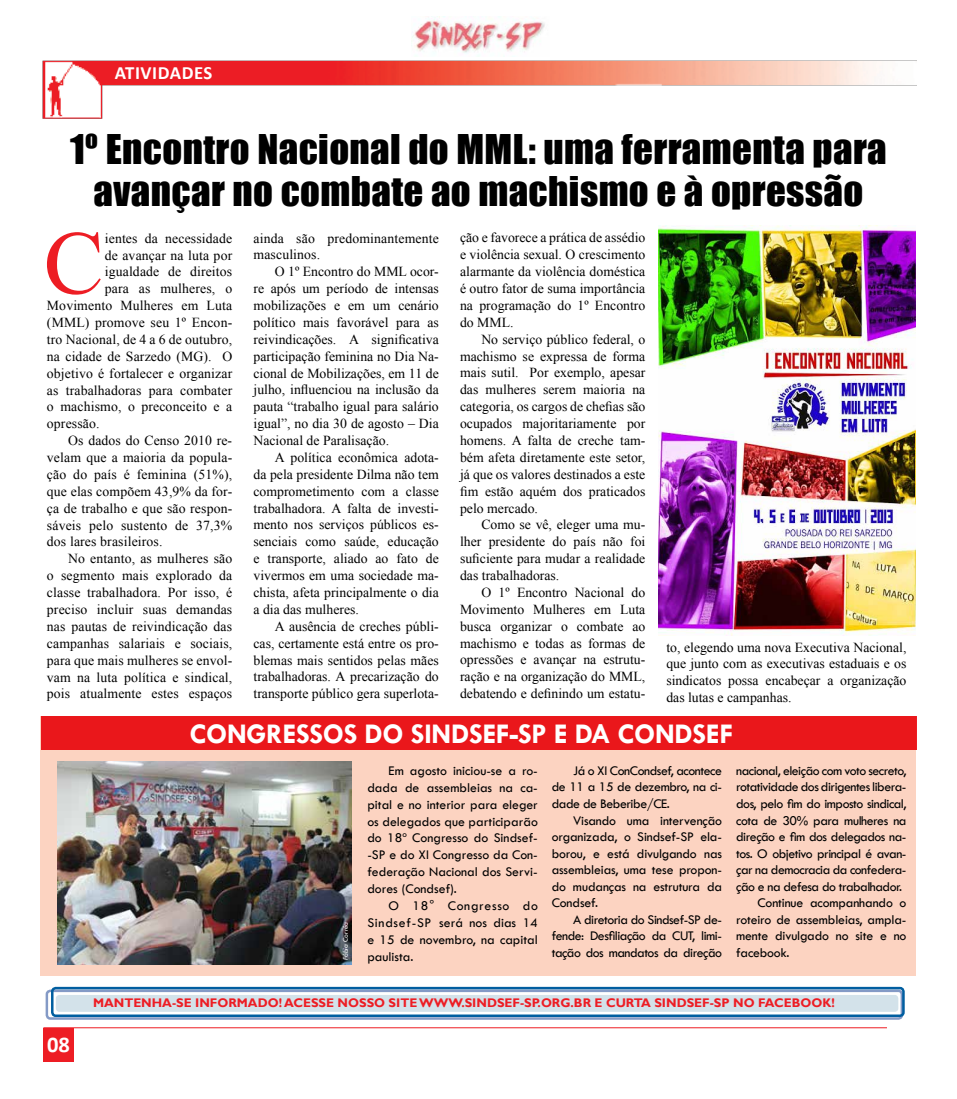
<style>
.page{position:relative;width:957px;height:1099px;background:#fff}
.page>*{position:absolute;margin:0;border:0;box-sizing:border-box;transform-origin:0 0}
.t1{font:90.25px "Times New Roman";color:#ed1d24}
.t2{font:37.62px/42.5px "Impact";letter-spacing:.01em;color:#000;text-align:center}
.t3{font:700 28.75px "Tw Cen";letter-spacing:-.01em;color:#fff}
.t4{font:700 22.5px "Calibri";color:#fff}
.t5{font:700 18.75px "Calibri";letter-spacing:.03em;color:#fff}
.t6{font:13.75px/16.9px "Times New Roman";letter-spacing:.01em;color:#000;text-align:justify}
.t7{font:13.75px/16.9px "Tw Cen";letter-spacing:-.03em;color:#000;text-align:justify}
.t8{font:13.75px "Tw Cen";letter-spacing:-.01em;color:#000}
.t9{font:700 12.5px "Gill Sans";color:#ed1d24}
.t10{font:italic 7.5px "Tw Cen";color:#fff}
</style>
<div class="page">
<div style="left:46px;top:989px;width:857px;height:30px;border:2px solid #849ac6;border-radius:4px"></div>
<div style="left:51px;top:986px;width:853px;height:30px;border:2px solid #005ea0;border-radius:4px"></div>
<div style="left:56px;top:994px;width:842px;height:17px;background:#d3e2ea;border-radius:4px"></div>
<hr style="left:43px;top:1027px;width:844px;height:1px;background:#ed1d24">
<img style="left:411px;top:17px;width:134px;height:36px">
<div style="left:43px;top:1028px;width:31px;height:33px;background:#ed1d24"></div>
<img style="left:42px;top:55px;width:874px;height:64px">
<div style="left:41px;top:716px;width:875px;height:259px;background:#fcd3c1"></div>
<div style="left:41px;top:716px;width:875px;height:34px;background:#ea171b"></div>
<img style="left:659px;top:225px;width:256px;height:410px">
<img style="left:58px;top:762px;width:294px;height:202px">
<h3 class="t5" style="left:115px;top:61px;width:98px">ATIVIDADES</h3>
<h2 class="t2" style="left:70px;top:127px;width:818px">1º Encontro Nacional do MML: uma ferramenta para avançar no combate ao machismo e à opressão</h2>
<h1 class="t1" style="left:44px;top:202px;width:62px">C</h1>
<p class="t6" style="left:105px;top:229px;width:129px">ientes da necessidade</p>
<p class="t6" style="left:105px;top:246px;width:129px">de avançar na luta por</p>
<p class="t6" style="left:105px;top:263px;width:129px">igualdade de direitos</p>
<p class="t6" style="left:105px;top:280px;width:129px">para as mulheres, o</p>
<p class="t6" style="left:47px;top:297px;width:187px">Movimento Mulheres em Luta</p>
<p class="t6" style="left:47px;top:314px;width:187px">(MML) promove seu 1º Encon-</p>
<p class="t6" style="left:47px;top:330px;width:187px">tro Nacional, de 4 a 6 de outubro,</p>
<p class="t6" style="left:47px;top:347px;width:187px">na cidade de Sarzedo (MG). O</p>
<p class="t6" style="left:47px;top:364px;width:187px">objetivo é fortalecer e organizar</p>
<p class="t6" style="left:47px;top:381px;width:187px">as trabalhadoras para combater</p>
<p class="t6" style="left:47px;top:398px;width:187px">o machismo, o preconceito e a</p>
<p class="t6" style="left:47px;top:415px;width:54px">opressão.</p>
<p class="t6" style="left:68px;top:432px;width:165px">Os dados do Censo 2010 re-</p>
<p class="t6" style="left:47px;top:449px;width:187px">velam que a maioria da popula-</p>
<p class="t6" style="left:47px;top:465px;width:187px">ção do país é feminina (51%),</p>
<p class="t6" style="left:47px;top:482px;width:187px">que elas compõem 43,9% da for-</p>
<p class="t6" style="left:47px;top:499px;width:187px">ça de trabalho e que são respon-</p>
<p class="t6" style="left:47px;top:516px;width:187px">sáveis pelo sustento de 37,3%</p>
<p class="t6" style="left:47px;top:533px;width:117px">dos lares brasileiros.</p>
<p class="t6" style="left:68px;top:550px;width:166px">No entanto, as mulheres são</p>
<p class="t6" style="left:47px;top:567px;width:187px">o segmento mais explorado da</p>
<p class="t6" style="left:47px;top:584px;width:187px">classe trabalhadora. Por isso, é</p>
<p class="t6" style="left:47px;top:600px;width:187px">preciso incluir suas demandas</p>
<p class="t6" style="left:47px;top:617px;width:187px">nas pautas de reivindicação das</p>
<p class="t6" style="left:47px;top:634px;width:187px">campanhas salariais e sociais,</p>
<p class="t6" style="left:47px;top:651px;width:187px">para que mais mulheres se envol-</p>
<p class="t6" style="left:47px;top:668px;width:187px">vam na luta política e sindical,</p>
<p class="t6" style="left:47px;top:685px;width:187px">pois atualmente estes espaços</p>
<p class="t6" style="left:253px;top:229px;width:187px">ainda são predominantemente masculinos.</p>
<p class="t6" style="left:253px;top:263px;width:187px;text-indent:21px">O 1º Encontro do MML ocor&shy;re após um período de intensas mobilizações e em um cenário político mais favorável para as reivindicações. A significativa participação feminina no Dia Na&shy;cional de Mobilizações, em 11 de julho, influenciou na inclusão da pauta “trabalho igual para salário igual”, no dia 30 de agosto – Dia Nacional de Paralisação.</p>
<p class="t6" style="left:253px;top:448px;width:187px;text-indent:21px">A política econômica adota&shy;da pela presidente Dilma não tem comprometimento com a classe trabalhadora. A falta de investi&shy;mento nos serviços públicos es&shy;senciais como saúde, educação e transporte, aliado ao fato de vivermos em uma sociedade ma&shy;chista, afeta principalmente o dia a dia das mulheres.</p>
<p class="t6" style="left:253px;top:617px;width:187px;text-indent:21px">A ausência de creches públi&shy;cas, certamente está entre os pro&shy;blemas mais sentidos pelas mães trabalhadoras. A precarização do transporte público gera superlota-</p>
<p class="t6" style="left:460px;top:229px;width:187px">ção e favorece a prática de assédio e violência sexual. O crescimento alarmante da violência doméstica é outro fator de suma importância na programação do 1º Encontro do MML.</p>
<p class="t6" style="left:460px;top:330px;width:187px;text-indent:21px">No serviço público federal, o machismo se expressa de forma mais sutil. Por exemplo, apesar das mulheres serem maioria na categoria, os cargos de chefias são ocupados majoritariamente por homens. A falta de creche tam&shy;bém afeta diretamente este setor, já que os valores destinados a este fim estão aquém dos praticados pelo mercado.</p>
<p class="t6" style="left:460px;top:516px;width:187px;text-indent:21px">Como se vê, eleger uma mu&shy;lher presidente do país não foi suficiente para mudar a realidade das trabalhadoras.</p>
<p class="t6" style="left:460px;top:583px;width:187px;text-indent:21px">O 1º Encontro Nacional do Movimento Mulheres em Luta busca organizar o combate ao machismo e todas as formas de opressões e avançar na estrutu&shy;ração e na organização do MML, debatendo e definindo um estatu-</p>
<p class="t6" style="left:666px;top:638px;width:242px">to, elegendo uma nova Executiva Nacional, que junto com as executivas estaduais e os sindicatos possa encabeçar a organização das lutas e campanhas.</p>
<h3 class="t3" style="left:190px;top:717px;width:545px">CONGRESSOS DO SINDSEF-SP E DA CONDSEF</h3>
<p class="t7" style="left:552px;top:762px;width:172px;line-height:16.5px;text-indent:21px">Já o XI ConCondsef, acontece de 11 a 15 de dezembro, na ci&shy;dade de Beberibe/CE.</p>
<p class="t7" style="left:552px;top:811px;width:172px;line-height:16.5px;text-indent:21px">Visando uma intervenção organizada, o Sindsef-SP ela&shy;borou, e está divulgando nas assembleias, uma tese propon&shy;do mudanças na estrutura da Condsef.</p>
<p class="t7" style="left:552px;top:910px;width:172px;line-height:16.5px;text-indent:21px">A diretoria do Sindsef-SP de&shy;fende: Desfiliação da CUT, limi&shy;tação dos mandatos da direção</p>
<p class="t7" style="left:736px;top:762px;width:172px">nacional, eleição com voto secreto,</p>
<p class="t7" style="left:736px;top:778px;width:172px">rotatividade dos dirigentes libera-</p>
<p class="t7" style="left:736px;top:795px;width:172px">dos, pelo fim do imposto sindical,</p>
<p class="t7" style="left:736px;top:811px;width:172px">cota de 30% para mulheres na</p>
<p class="t7" style="left:736px;top:828px;width:172px">direção e fim dos delegados na-</p>
<p class="t7" style="left:736px;top:844px;width:172px">tos. O objetivo principal é avan-</p>
<p class="t7" style="left:736px;top:861px;width:172px">çar na democracia da confedera-</p>
<p class="t7" style="left:736px;top:877px;width:167px">ção e na defesa do trabalhador.</p>
<p class="t8" style="left:757px;top:894px;width:150px">Continue acompanhando o</p>
<p class="t8" style="left:736px;top:910px;width:172px">roteiro de assembleias, ampla-</p>
<p class="t8" style="left:736px;top:927px;width:172px">mente divulgado no site e no</p>
<p class="t8" style="left:736px;top:943px;width:55px">facebook.</p>
<p class="t7" style="left:367px;top:762px;width:172px;text-indent:21px">Em agosto iniciou-se a ro&shy;dada de assembleias na ca&shy;pital e no interior para eleger os delegados que participarão do 18º Congresso do Sindsef--SP e do XI Congresso da Con&shy;federação Nacional dos Servi&shy;dores (Condsef).</p>
<p class="t7" style="left:367px;top:897px;width:172px;text-indent:21px">O 18° Congresso do Sindsef-SP será nos dias 14 e 15 de novembro, na capital paulista.</p>
<p class="t10" style="left:341px;top:960px;width:40px;rotate:-90deg">Fábia Corrêa</p>
<h3 class="t4" style="left:47px;top:1029px;width:24px">08</h3>
<p class="t9" style="left:93px;top:995px;width:22px">MANTENHA</p>
<p class="t9" style="left:172px;top:995px;width:34px">-SE INFORMADO</p>
<p class="t9" style="left:279px;top:995px;width:24px">! ACESSE</p>
<p class="t9" style="left:338px;top:995px;width:11px">NOSSO</p>
<p class="t9" style="left:389px;top:995px;width:8px">SITE</p>
<p class="t9" style="left:419px;top:995px;width:55px">WWW.SINDSEF</p>
<p class="t9" style="left:520px;top:995px;width:32px">-SP.ORG</p>
<p class="t9" style="left:570px;top:995px;width:46px">.BR ECURTA</p>
<p class="t9" style="left:654px;top:995px;width:17px">SINDSEF</p>
<p class="t9" style="left:710px;top:995px;width:66px">-SP NO FACEBOO</p>
<p class="t9" style="left:822px;top:995px;width:14px">K!</p>
</div>
